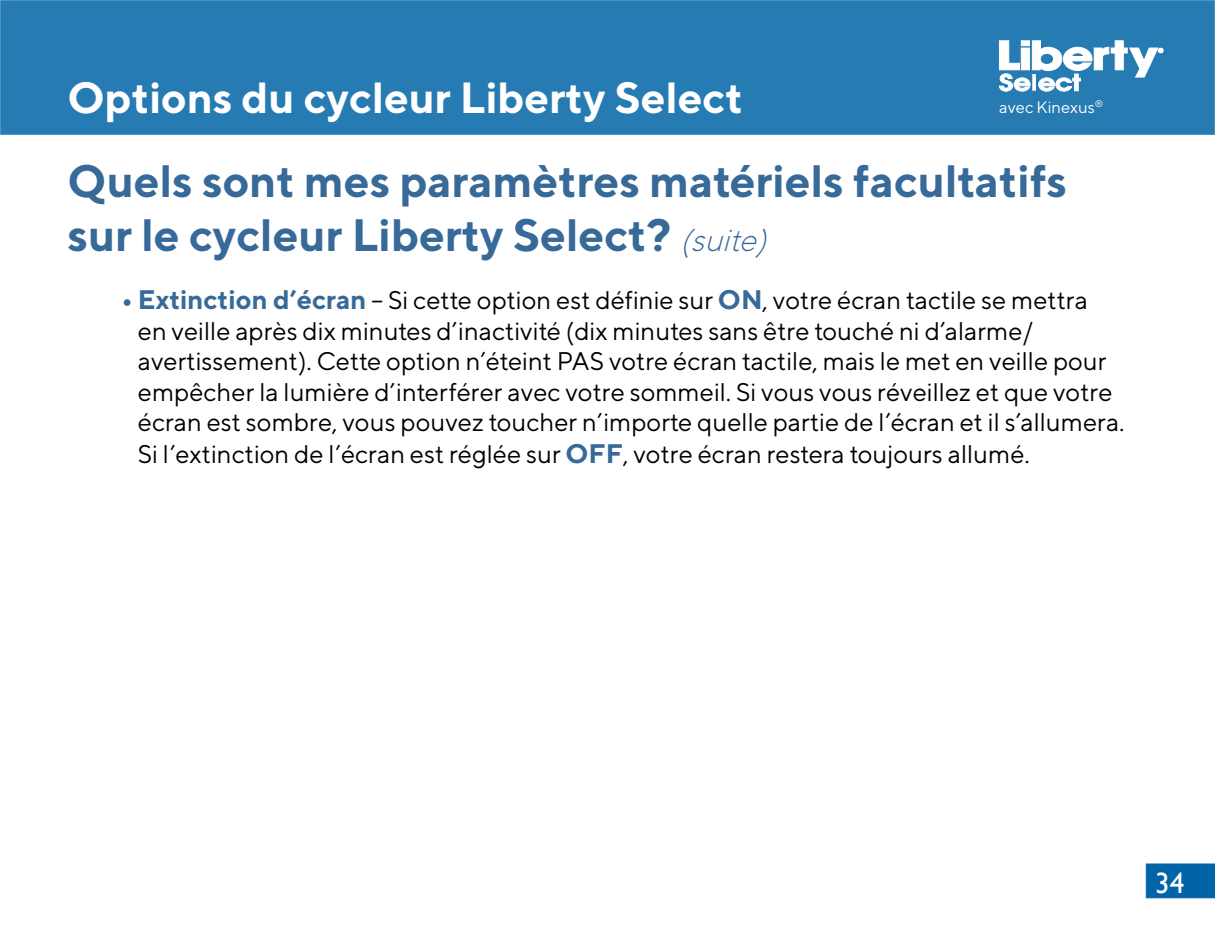
<style>
.page{position:relative;width:1215px;height:945px;background:#fff}
.page>*{position:absolute;margin:0;border:0;box-sizing:border-box;transform-origin:0 0}
.t1{font:700 45.3px/54.4px "TT Norms";color:#376999}
.t2{font:700 43.5px "TT Norms";color:#fff}
.t3{font:29.25px "Gill Sans";color:#fff}
.t4{font:25.5px/30.9px "TT Norms";color:#000}
.t5{font:16.5px "TT Norms";color:#fff}
.s1{font-weight:300;font-style:italic;font-size:31.05px}
.s2{font-weight:700;font-size:26.85px;color:#376999}
</style>
<div class="page">
<div style="left:1px;top:1px;width:1213px;height:133px;background:#277bb3"></div>
<svg style="left:999px;top:41px;width:164px;height:50px"></svg>
<div style="left:1146px;top:864px;width:69px;height:34px;background:#0064a6"></div>
<h2 class="t2" style="left:68px;top:70px;width:677px">Options du cycleur Liberty Select</h2>
<p class="t5" style="left:999px;top:97px;width:106px">avec Kinexus<sup>®</sup></p>
<h1 class="t1" style="left:68px;top:153px;width:1001px">Quels sont mes paramètres matériels facultatifs sur le cycleur Liberty Select? <span class="s1">(suite)</span></h1>
<p class="t4" style="left:138px;top:284px;width:988px;text-indent:-16px"><span class="s2">• Extinction d’écran</span> – Si cette option est définie sur <span class="s2">ON</span>, votre écran tactile se mettra<br>en veille après dix minutes d’inactivité (dix minutes sans être touché ni d’alarme/ avertissement). Cette option n’éteint PAS votre écran tactile, mais le met en veille pour empêcher la lumière d’interférer avec votre sommeil. Si vous vous réveillez et que votre écran est sombre, vous pouvez toucher n’importe quelle partie de l’écran et il s’allumera.<br>Si l’extinction de l’écran est réglée sur <span class="s2">OFF</span>, votre écran restera toujours allumé.</p>
<p class="t3" style="left:1155px;top:866px;width:31px">34</p>
</div>
